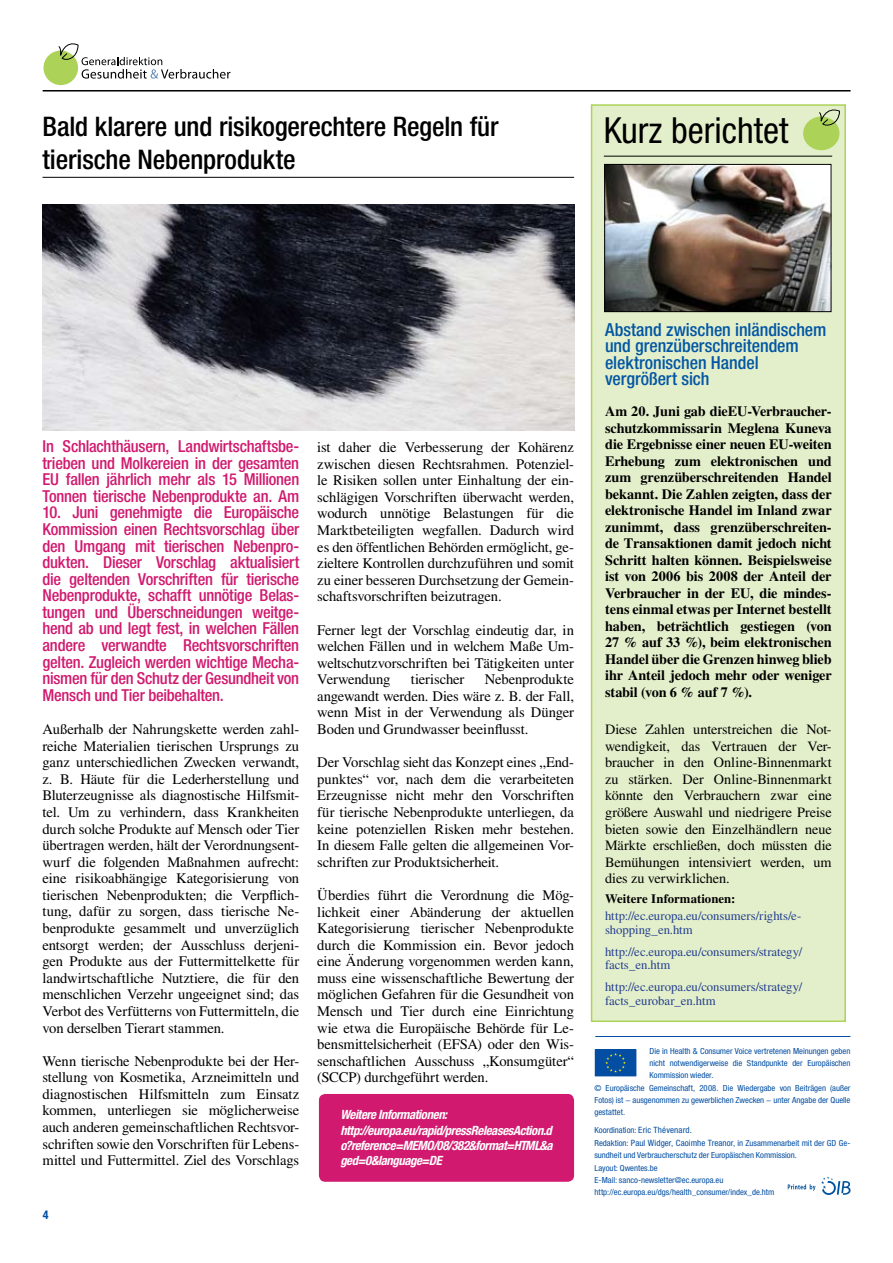
<style>
.page{position:relative;width:893px;height:1263px;background:#fff}
.page>*{position:absolute;margin:0;border:0;box-sizing:border-box;transform-origin:0 0}
.t1{font:condensed 36px "Helvetica Neue";color:#000}
.t2{font:500 condensed 27px/32.4px "Helvetica Neue LT Std";letter-spacing:-.005em;color:#000}
.t3{font:500 condensed 18px/16.5px "Helvetica Neue LT Std";letter-spacing:-.005em;color:#0356a3}
.t4{font:500 condensed 16.5px/16.6px "Helvetica Neue LT Std";letter-spacing:-.015em;color:#d11a6f;text-align:justify}
.t5{font:14.7px/16.6px "Times LT Std";letter-spacing:-.01em;color:#000;text-align:justify}
.t6{font:700 14.25px/16.5px "Times LT Std";letter-spacing:-.01em;color:#000;text-align:justify}
.t7{font:14.25px/16.6px "Times LT Std";letter-spacing:-.005em;color:#000;text-align:justify}
.t8{font:12.75px/13.5px "Times LT Std";letter-spacing:-.005em;color:#25408f}
.t9{font:italic 700 condensed 12.75px/15.3px "Helvetica Neue LT Std";letter-spacing:-.03em;color:#fff}
.t10{font:700 12.75px "Times LT Std";letter-spacing:.005em;color:#000}
.t11{font:700 condensed 12px "Helvetica Neue LT Std";color:#034ea2}
.t12{font:condensed 8.7px "Helvetica Neue";letter-spacing:.015em;color:#034ea2;scale:1.04 1}
.t13{font:condensed 8.4px/12.3px "Helvetica Neue LT Std";letter-spacing:-.005em;color:#034ea2;scale:1.04 1}
.s1{font-family:"Helvetica Neue LT Std";font-size:8.4px}
.s2{font-size:8.7px}
</style>
<div class="page">
<hr style="left:43px;top:90px;width:808px;height:2px;background:#000">
<hr style="left:595px;top:1036px;width:255px;height:1px;background:#034ea2">
<svg style="left:821px;top:1176px;width:29px;height:19px"></svg>
<svg style="left:788px;top:1184px;width:27px;height:7px"></svg>
<div style="left:44px;top:51px;width:34px;height:34px;background:#acd258;border-radius:50%"></div>
<svg style="left:58px;top:44px;width:172px;height:35px"></svg>
<hr style="left:43px;top:177px;width:531px;height:1px;background:#000">
<div style="left:592px;top:105px;width:253px;height:916px;background:#e3efcb"></div>
<div style="left:591px;top:104px;width:255px;height:918px;border:2px solid #acd258"></div>
<img style="left:606px;top:166px;width:223px;height:144px">
<div style="left:604px;top:164px;width:227px;height:148px;border:1px solid #000"></div>
<img style="left:43px;top:204px;width:531px;height:227px">
<div style="left:319px;top:1094px;width:255px;height:88px;background:#d11a6f;border-radius:6px"></div>
<div style="left:803px;top:116px;width:36px;height:34px;background:#acd258;border-radius:50%"></div>
<svg style="left:819px;top:106px;width:21px;height:21px"></svg>
<hr style="left:604px;top:156px;width:228px;height:1px;background:#000">
<svg style="left:594px;top:1049px;width:43px;height:28px"></svg>
<div style="left:595px;top:1050px;width:41px;height:26px;background:#034ea2"></div>
<svg style="left:605px;top:1053px;width:21px;height:19px"></svg>
<h2 class="t2" style="left:43px;top:110px;width:458px">Bald klarere und risikogerechtere Regeln für tierische Nebenprodukte</h2>
<h1 class="t1" style="left:604px;top:110px;width:186px">Kurz berichtet</h1>
<p class="t4" style="left:43px;top:438px;width:258px">In Schlachthäusern, Landwirtschaftsbe&shy;trieben und Molkereien in der gesamten EU fallen jährlich mehr als 15 Millionen Tonnen tierische Nebenprodukte an. Am</p>
<p class="t4" style="left:43px;top:504px;width:258px">10. Juni genehmigte die Europäische Kommission einen Rechtsvorschlag über den Umgang mit tierischen Nebenpro&shy;dukten. Dieser Vorschlag aktualisiert die geltenden Vorschriften für tierische Nebenprodukte, schafft unnötige Belas&shy;tungen und Überschneidungen weitge&shy;hend ab und legt fest, in welchen Fällen andere verwandte Rechtsvorschriften gelten. Zugleich werden wichtige Mecha&shy;nismen für den Schutz der Gesundheit von Mensch und Tier beibehalten.</p>
<p class="t5" style="left:43px;top:721px;width:258px">Außerhalb der Nahrungskette werden zahl‑ reiche Materialien tierischen Ursprungs zu ganz unterschiedlichen Zwecken verwandt, z. B. Häute für die Lederherstellung und Bluterzeugnisse als diagnostische Hilfsmit‑ tel. Um zu verhindern, dass Krankheiten durch solche Produkte auf Mensch oder Tier übertragen werden, hält der Verordnungsent‑ wurf die folgenden Maßnahmen aufrecht: eine risikoabhängige Kategorisierung von tierischen Nebenprodukten; die Verpflich‑ tung, dafür zu sorgen, dass tierische Ne‑ benprodukte gesammelt und unverzüglich entsorgt werden; der Ausschluss derjeni‑ gen Produkte aus der Futtermittelkette für landwirtschaftliche Nutztiere, die für den menschlichen Verzehr ungeeignet sind; das Verbot des Verfütterns von Futtermitteln, die von derselben Tierart stammen.</p>
<p class="t5" style="left:43px;top:1052px;width:258px">Wenn tierische Nebenprodukte bei der Her‑ stellung von Kosmetika, Arzneimitteln und diagnostischen Hilfsmitteln zum Einsatz kommen, unterliegen sie möglicherweise auch anderen gemeinschaftlichen Rechtsvor‑ schriften sowie den Vorschriften für Lebens‑ mittel und Futtermittel. Ziel des Vorschlags</p>
<p class="t11" style="left:43px;top:1207px;width:7px">4</p>
<p class="t5" style="left:317px;top:439px;width:258px">ist daher die Verbesserung der Kohärenz zwischen diesen Rechtsrahmen. Potenziel‑ le Risiken sollen unter Einhaltung der ein‑ schlägigen Vorschriften überwacht werden, wodurch unnötige Belastungen für die Marktbeteiligten wegfallen. Dadurch wird es den öffentlichen Behörden ermöglicht, ge‑ zieltere Kontrollen durchzuführen und somit zu einer besseren Durchsetzung der Gemein‑ schaftsvorschriften beizutragen.</p>
<p class="t5" style="left:317px;top:621px;width:258px">Ferner legt der Vorschlag eindeutig dar, in welchen Fällen und in welchem Maße Um‑ weltschutzvorschriften bei Tätigkeiten unter Verwendung</p>
<p class="t5" style="left:317px;top:671px;width:258px;text-indent:168px">Nebenprodukte angewandt werden. Dies wäre z. B. der Fall, wenn Mist in der Verwendung als Dünger Boden und Grundwasser beeinflusst.</p>
<p class="t5" style="left:317px;top:754px;width:258px">Der Vorschlag sieht das Konzept eines „End‑ punktes“ vor, nach dem die verarbeiteten Erzeugnisse nicht mehr den Vorschriften für tierische Nebenprodukte unterliegen, da keine potenziellen Risken mehr bestehen.<br>In diesem Falle gelten die allgemeinen Vor‑ schriften zur Produktsicherheit.</p>
<p class="t5" style="left:317px;top:887px;width:258px">Überdies führt die Verordnung die Mög‑ lichkeit einer Abänderung der aktuellen Kategorisierung tierischer Nebenprodukte durch die Kommission ein. Bevor jedoch eine Änderung vorgenommen werden kann, muss eine wissenschaftliche Bewertung der möglichen Gefahren für die Gesundheit von Mensch und Tier durch eine Einrichtung wie etwa die Europäische Behörde für Le‑ bensmittelsicherheit (EFSA) oder den Wis‑ senschaftlichen Ausschuss „Konsumgüter“ (SCCP) durchgeführt werden.</p>
<p class="t5" style="left:411px;top:671px;width:55px">tierischer</p>
<p class="t9" style="left:340px;top:1107px;width:214px">Weitere Informationen: http://europa.eu/rapid/pressReleasesAction.d o?reference=MEMO/08/382&amp;format=HTML&amp;a ged=0&amp;language=DE</p>
<p class="t3" style="left:605px;top:321px;width:223px">Abstand zwischen inländischem und grenzüberschreitendem elektronischen Handel vergrößert sich</p>
<p class="t6" style="left:605px;top:403px;width:228px">Am 20. Juni gab dieEU‑Verbraucher‑ schutzkommissarin Meglena Kuneva die Ergebnisse einer neuen EU‑weiten Erhebung zum elektronischen und zum grenzüberschreitenden Handel bekannt. Die Zahlen zeigten, dass der elektronische Handel im Inland zwar zunimmt, dass grenzüberschreiten‑ de Transaktionen damit jedoch nicht Schritt halten können. Beispielsweise ist von 2006 bis 2008 der Anteil der Verbraucher in der EU, die mindes‑ tens einmal etwas per Internet bestellt haben, beträchtlich gestiegen (von 27 % auf 33 %), beim elektronischen Handel über die Grenzen hinweg blieb ihr Anteil jedoch mehr oder weniger stabil (von 6 % auf 7 %).</p>
<p class="t7" style="left:605px;top:721px;width:228px">Diese Zahlen unterstreichen die Not‑ wendigkeit, das Vertrauen der Ver‑ braucher in den Online-Binnenmarkt zu stärken. Der Online-Binnenmarkt könnte den Verbrauchern zwar eine größere Auswahl und niedrigere Preise bieten sowie den Einzelhändlern neue Märkte erschließen, doch müssten die Bemühungen intensiviert werden, um dies zu verwirklichen.</p>
<p class="t10" style="left:605px;top:890px;width:132px">Weitere Informationen:</p>
<p class="t8" style="left:605px;top:909px;width:197px">http://ec.europa.eu/consumers/rights/e&shy;shopping_en.htm</p>
<p class="t8" style="left:605px;top:945px;width:199px">http://ec.europa.eu/consumers/strategy/ facts_en.htm</p>
<p class="t8" style="left:605px;top:980px;width:199px">http://ec.europa.eu/consumers/strategy/ facts_eurobar_en.htm</p>
<p class="t13" style="left:649px;top:1045px;width:195px">Die in Health &amp; Consumer Voice vertretenen Meinungen geben</p>
<p class="t13" style="left:649px;top:1057px;width:195px">nicht notwendigerweise die Standpunkte der Europäischen</p>
<p class="t13" style="left:649px;top:1069px;width:63px">Kommission wieder.</p>
<p class="t13" style="left:594px;top:1081px;width:248px">© Europäische Gemeinschaft, 2008. Die Wiedergabe von Beiträgen (außer</p>
<p class="t13" style="left:594px;top:1094px;width:248px">Fotos) ist − ausgenommen zu gewerblichen Zwecken − unter Angabe der Quelle</p>
<p class="t13" style="left:594px;top:1106px;width:31px">gestattet.</p>
<p class="t12" style="left:594px;top:1125px;width:95px"><span class="s1">Koordination:</span> Eric Thévenard.</p>
<p class="t13" style="left:594px;top:1137px;width:248px">Redaktion: <span class="s2">Paul Widger, Caoimhe Treanor</span>, in Zusammenarbeit mit der GD Ge&shy;sundheit und Verbraucherschutz der Europäischen Kommission.<br>Layout: Qwentes.be<br>E-Mail: sanco-newsletter@ec.europa.eu http://ec.europa.eu/dgs/health_consumer/index_de.htm</p>
</div>
